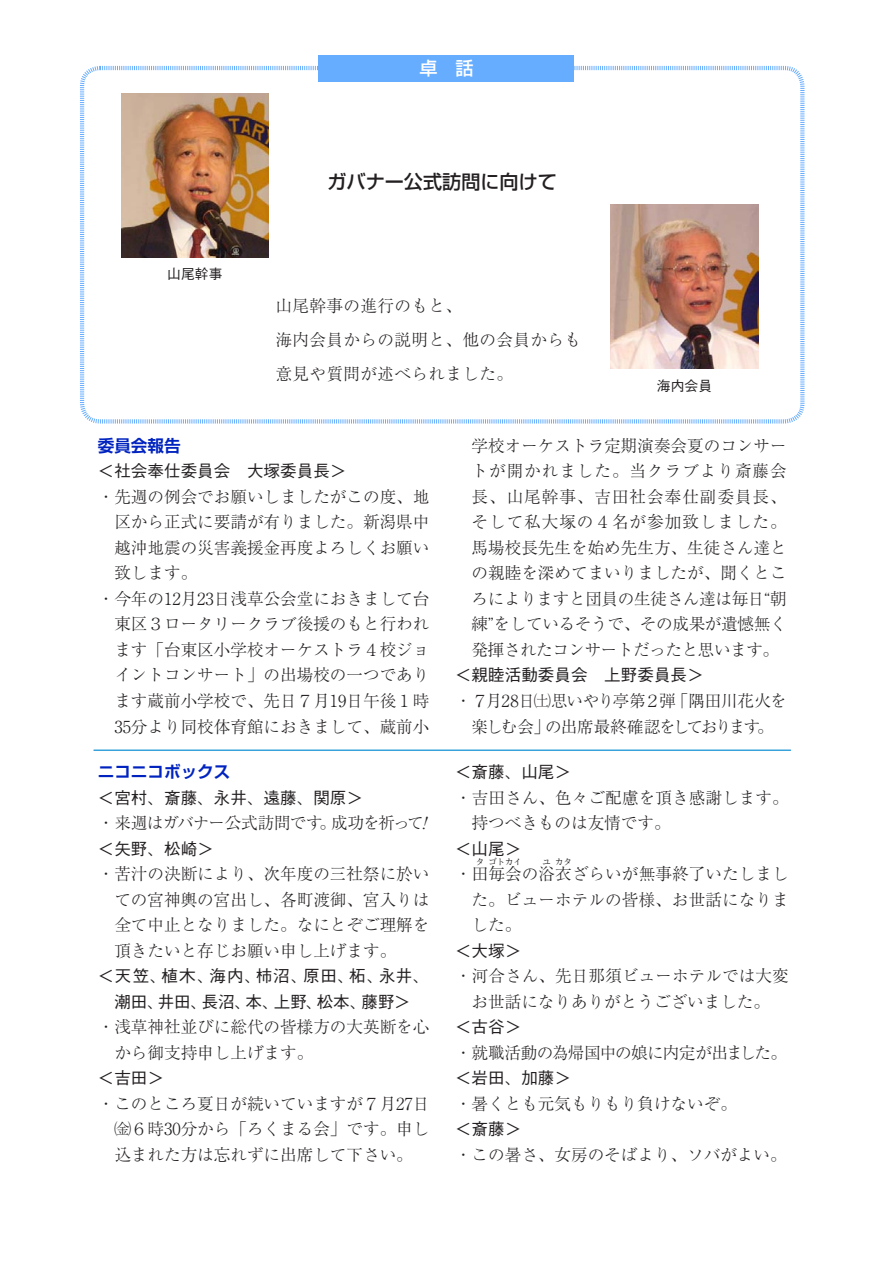
<style>
.page{position:relative;width:893px;height:1263px;background:#fff}
.page>*{position:absolute;margin:0;border:0;box-sizing:border-box;transform-origin:0 0}
.t1{font:500 19.2px "Shin Go Pr 5";color:#231f20}
.t2{font:500 18px "Shin Go Pro";color:#fff}
.ニコニコ14Q{font:300 16.65px/25.5px "Ryumin Pr 5";color:#231f20;text-align:justify}
.ニコニコ14Q-2{font:500 16.65px/25.5px "Gothic BBB Pr 5";color:#231f20;text-align:center}
.ニコニコ14Q-3{font:300 16.65px "Ryumin Pr 5";letter-spacing:.025em;color:#231f20}
.ニコニコ14Q-4{font:300 16.65px/25.5px "Ryumin Pr 5";letter-spacing:-.06em;color:#231f20;text-align:center}
.ニコニコ14Q-5{font:300 16.65px "Ryumin Pr 5";letter-spacing:-.05em;color:#231f20}
.ニコニコ14Q-6{font:300 16.65px "Ryumin Pr 5";letter-spacing:-.04em;color:#231f20}
.t3{font:700 16.65px "Shin Go Pr 5 De";color:#0023bf}
.t4{font:500 13.8px "Gothic BBB Pr 5";color:#231f20}
.ニコニコ14Q-7{font:300 8.25px "Ryumin Pr 5";color:#231f20}
</style>
<div class="page">
<svg style="left:80px;top:65px;width:725px;height:359px"></svg>
<hr style="left:94px;top:749px;width:697px;height:2px;background:#38a2db">
<div style="left:318px;top:55px;width:255px;height:27px;background:#66adff"></div>
<img style="left:121px;top:94px;width:147px;height:163px">
<img style="left:611px;top:205px;width:147px;height:163px">
<p class="t2" style="left:419px;top:54px;width:56px">卓　話</p>
<p class="t4" style="left:167px;top:263px;width:57px">山尾幹事</p>
<p class="t1" style="left:327px;top:166px;width:231px">ガバナー公式訪問に向けて</p>
<p class="ニコニコ14Q-3" style="left:276px;top:293px;width:188px">山尾幹事の進行のもと、</p>
<p class="ニコニコ14Q-3" style="left:276px;top:327px;width:307px">海内会員からの説明と、他の会員からも</p>
<p class="ニコニコ14Q-3" style="left:276px;top:361px;width:239px">意見や質問が述べられました。</p>
<p class="t4" style="left:657px;top:374px;width:57px">海内会員</p>
<p class="t3" style="left:98px;top:432px;width:84px">委員会報告</p>
<p class="ニコニコ14Q-2" style="left:98px;top:457px;width:250px">＜社会奉仕委員会　大塚委員長＞</p>
<p class="ニコニコ14Q" style="left:114px;top:483px;width:317px;text-indent:-17px">・先週の例会でお願いしましたがこの度、地区から正式に要請が有りました。新潟県中越沖地震の災害義援金再度よろしくお願い致します。</p>
<p class="ニコニコ14Q" style="left:114px;top:585px;width:317px;text-indent:-17px">・今年の12月23日浅草公会堂におきまして台東区３ロータリークラブ後援のもと行われます「台東区小学校オーケストラ４校ジョイントコンサート」の出場校の一つであります蔵前小学校で、先日７月19日午後１時35分より同校体育館におきまして、蔵前小</p>
<p class="t3" style="left:98px;top:758px;width:134px">ニコニコボックス</p>
<p class="ニコニコ14Q-2" style="left:98px;top:783px;width:267px">＜宮村、斎藤、永井、遠藤、関原＞</p>
<p class="ニコニコ14Q-5" style="left:98px;top:810px;width:331px">・来週はガバナー公式訪問です。成功を祈って!</p>
<p class="ニコニコ14Q-2" style="left:98px;top:834px;width:118px">＜矢野、松崎＞</p>
<p class="ニコニコ14Q" style="left:114px;top:860px;width:317px;text-indent:-17px">・苦汁の決断により、次年度の三社祭に於いての宮神輿の宮出し、各町渡御、宮入りは全て中止となりました。なにとぞご理解を頂きたいと存じお願い申し上げます。</p>
<p class="ニコニコ14Q-2" style="left:98px;top:962px;width:333px">＜天笠、植木、海内、柿沼、原田、柘、永井、潮田、井田、長沼、本、上野、松本、藤野＞</p>
<p class="ニコニコ14Q" style="left:114px;top:1013px;width:317px;text-indent:-17px">・浅草神社並びに総代の皆樣方の大英断を心から御支持申し上げます。</p>
<p class="ニコニコ14Q-2" style="left:98px;top:1064px;width:68px">＜吉田＞</p>
<p class="ニコニコ14Q" style="left:114px;top:1089px;width:317px;text-indent:-17px">・このところ夏日が続いていますが７月27日㈮６時30分から「ろくまる会」です。申し込まれた方は忘れずに出席して下さい。</p>
<p class="ニコニコ14Q" style="left:472px;top:432px;width:317px">学校オーケストラ定期演奏会夏のコンサートが開かれました。当クラブより斎藤会長、山尾幹事、吉田社会奉仕副委員長、そして私大塚の４名が参加致しました。馬場校長先生を始め先生方、生徒さん達との親睦を深めてまいりましたが、聞くところによりますと団員の生徒さん達は毎日“朝練”をしているそうで、その成果が遺憾無く発揮されたコンサートだったと思います。</p>
<p class="ニコニコ14Q-2" style="left:455px;top:661px;width:250px">＜親睦活動委員会　上野委員長＞</p>
<p class="ニコニコ14Q-4" style="left:455px;top:687px;width:333px">・７月28日㈯思いやり亭第２弾「隅田川花火を楽しむ会」の出席最終確認をしております。</p>
<p class="ニコニコ14Q-2" style="left:455px;top:758px;width:118px">＜斎藤、山尾＞</p>
<p class="ニコニコ14Q" style="left:472px;top:783px;width:319px;text-indent:-17px">・吉田さん、色々ご配慮を頂き感謝します。持つべきものは友情です。</p>
<p class="ニコニコ14Q-2" style="left:455px;top:834px;width:68px">＜山尾＞</p>
<p class="ニコニコ14Q" style="left:455px;top:860px;width:335px">・田毎会の浴衣ざらいが無事終了いたしまし</p>
<p class="ニコニコ14Q-7" style="left:476px;top:855px;width:10px">タ</p>
<p class="ニコニコ14Q-7" style="left:488px;top:855px;width:35px">ゴトカイ</p>
<p class="ニコニコ14Q-7" style="left:543px;top:855px;width:10px">ユ</p>
<p class="ニコニコ14Q-7" style="left:555px;top:855px;width:18px">カタ</p>
<p class="ニコニコ14Q" style="left:472px;top:885px;width:319px">た。ビューホテルの皆様、お世話になりました。</p>
<p class="ニコニコ14Q-2" style="left:455px;top:936px;width:68px">＜大塚＞</p>
<p class="ニコニコ14Q" style="left:455px;top:962px;width:335px;text-align:center">・河合さん、先日那須ビューホテルでは大変お世話になりありがとうございました。</p>
<p class="ニコニコ14Q-2" style="left:455px;top:1013px;width:68px">＜古谷＞</p>
<p class="ニコニコ14Q-6" style="left:455px;top:1039px;width:334px">・就職活動の為帰国中の娘に内定が出ました。</p>
<p class="ニコニコ14Q-2" style="left:455px;top:1064px;width:118px">＜岩田、加藤＞</p>
<p class="ニコニコ14Q" style="left:455px;top:1089px;width:283px">・暑くとも元気もりもり負けないぞ。</p>
<p class="ニコニコ14Q-2" style="left:455px;top:1115px;width:68px">＜斎藤＞</p>
<p class="ニコニコ14Q" style="left:455px;top:1140px;width:333px">・この暑さ、女房のそばより、ソバがよい。</p>
</div>
